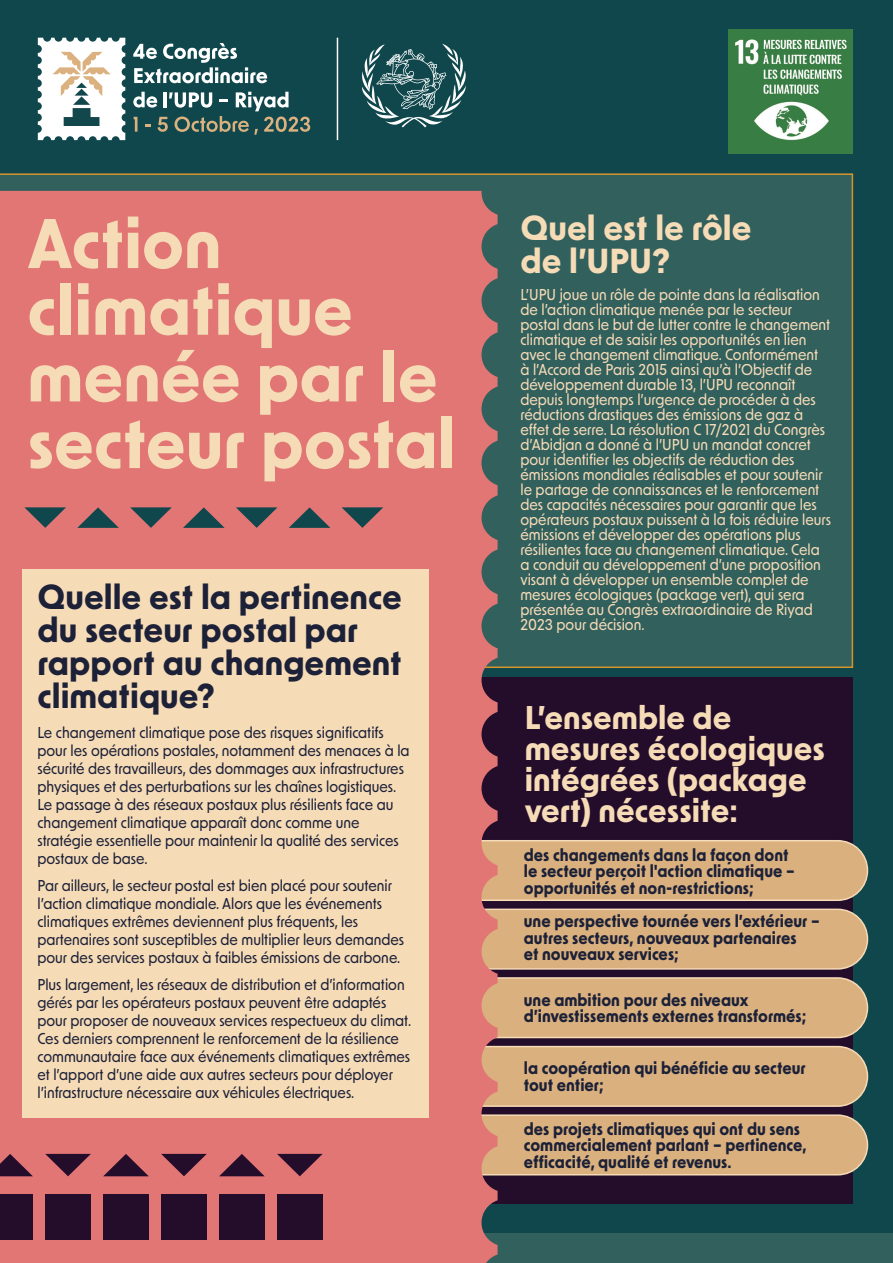
<style>
.page{position:relative;width:893px;height:1263px;background:#0f474c}
.page>*{position:absolute;margin:0;border:0;box-sizing:border-box;transform-origin:0 0}
.t1{font:700 66.6px/66.6px "New Order";color:#f6dbb7}
.t2{font:700 33px/33px "New Order";color:#1c2138}
.t3{font:700 33px/33px "New Order";color:#f6dbb7}
.t4{font:700 31.2px/31.2px "New Order";color:#f6dbb7}
.t5{font:700 16.5px/16.5px "New Order";color:#1c2138;scale:.95 1}
.t6{font:500 15px/18px "New Order";color:#1c2138;scale:.95 1}
.t7{font:500 15px/15px "New Order";color:#f6dbb7;scale:.95 1}
</style>
<div class="page">
<div style="left:385px;top:677px;width:467px;height:527px;background:#240c2b"></div>
<div style="left:453px;top:841px;width:414px;height:59px;background:#dab07e;border-radius:30px"></div>
<div style="left:452px;top:840px;width:416px;height:61px;border:2px solid #f6dbb7;border-radius:30px"></div>
<div style="left:453px;top:909px;width:414px;height:60px;background:#dab07e;border-radius:30px"></div>
<div style="left:452px;top:908px;width:416px;height:62px;border:2px solid #f6dbb7;border-radius:30px"></div>
<div style="left:453px;top:978px;width:414px;height:59px;background:#dab07e;border-radius:30px"></div>
<div style="left:452px;top:977px;width:416px;height:61px;border:2px solid #f6dbb7;border-radius:30px"></div>
<div style="left:453px;top:1046px;width:414px;height:60px;background:#dab07e;border-radius:30px"></div>
<div style="left:452px;top:1046px;width:416px;height:61px;border:2px solid #f6dbb7;border-radius:30px"></div>
<div style="left:453px;top:1115px;width:414px;height:60px;background:#dab07e;border-radius:30px"></div>
<div style="left:452px;top:1114px;width:416px;height:61px;border:2px solid #f6dbb7;border-radius:30px"></div>
<div style="left:0;top:173px;width:853px;height:495px;background:#32605d"></div>
<div style="left:0;top:1233px;width:893px;height:30px;background:#32605d"></div>
<img style="left:729px;top:29px;width:123px;height:124px">
<div style="left:0;top:191px;width:498px;height:1072px;background:#e27675"></div>
<div style="left:23px;top:569px;width:406px;height:548px;background:#f6dbb7"></div>
<div style="left:277px;top:1194px;width:46px;height:46px;background:#240c2b"></div>
<svg style="left:277px;top:1154px;width:46px;height:22px"></svg>
<div style="left:219px;top:1194px;width:46px;height:46px;background:#240c2b"></div>
<svg style="left:219px;top:1154px;width:46px;height:22px"></svg>
<div style="left:161px;top:1194px;width:46px;height:46px;background:#240c2b"></div>
<svg style="left:161px;top:1154px;width:46px;height:22px"></svg>
<div style="left:103px;top:1194px;width:46px;height:46px;background:#240c2b"></div>
<svg style="left:103px;top:1154px;width:46px;height:22px"></svg>
<div style="left:45px;top:1194px;width:46px;height:46px;background:#240c2b"></div>
<svg style="left:45px;top:1154px;width:46px;height:22px"></svg>
<div style="left:0;top:1194px;width:33px;height:46px;background:#240c2b"></div>
<svg style="left:0;top:1154px;width:33px;height:22px"></svg>
<svg style="left:24px;top:507px;width:42px;height:21px"></svg>
<svg style="left:77px;top:507px;width:42px;height:21px"></svg>
<svg style="left:130px;top:507px;width:42px;height:21px"></svg>
<svg style="left:183px;top:507px;width:42px;height:21px"></svg>
<svg style="left:236px;top:507px;width:41px;height:21px"></svg>
<svg style="left:289px;top:507px;width:41px;height:21px"></svg>
<svg style="left:342px;top:507px;width:41px;height:21px"></svg>
<svg style="left:38px;top:38px;width:87px;height:102px;background:#d8ddd9"></svg>
<svg style="left:133px;top:43px;width:135px;height:40px"></svg>
<svg style="left:133px;top:92px;width:177px;height:43px"></svg>
<hr style="left:337px;top:38px;width:1px;height:102px;background:#fff">
<svg style="left:362px;top:44px;width:104px;height:83px"></svg>
<h1 class="t1" style="left:27px;top:208px;width:430px">Action climatique menée par le secteur postal</h1>
<h2 class="t2" style="left:38px;top:579px;width:366px">Quelle est la pertinence du secteur postal par rapport au changement climatique?</h2>
<p class="t6" style="left:38px;top:723px;width:393px">Le changement climatique pose des risques significatifs pour les opérations postales, notamment des menaces à la sécurité des travailleurs, des dommages aux infrastructures physiques et des perturbations sur les chaînes logistiques.<br>Le passage à des réseaux postaux plus résilients face au changement climatique apparaît donc comme une stratégie essentielle pour maintenir la qualité des services postaux de base.</p>
<p class="t6" style="left:38px;top:876px;width:387px">Par ailleurs, le secteur postal est bien placé pour soutenir l’action climatique mondiale. Alors que les événements climatiques extrêmes deviennent plus fréquents, les partenaires sont susceptibles de multiplier leurs demandes pour des services postaux à faibles émissions de carbone.</p>
<p class="t6" style="left:38px;top:975px;width:395px">Plus largement, les réseaux de distribution et d’information gérés par les opérateurs postaux peuvent être adaptés pour proposer de nouveaux services respectueux du climat.<br>Ces derniers comprennent le renforcement de la résilience communautaire face aux événements climatiques extrêmes et l’apport d’une aide aux autres secteurs pour déployer l’infrastructure nécessaire aux véhicules électriques.</p>
<h2 class="t3" style="left:520px;top:210px;width:233px">Quel est le rôle de l’UPU?</h2>
<p class="t7" style="left:520px;top:287px;width:328px">L’UPU joue un rôle de pointe dans la réalisation de l’action climatique menée par le secteur postal dans le but de lutter contre le changement climatique et de saisir les opportunités en lien avec le changement climatique. Conformément<br>à l’Accord de Paris 2015 ainsi qu’à l’Objectif de développement durable 13, l’UPU reconnaît depuis longtemps l’urgence de procéder à des réductions drastiques des émissions de gaz à effet de serre. La résolution C 17/2021 du Congrès d’Abidjan a donné à l’UPU un mandat concret pour identifier les objectifs de réduction des émissions mondiales réalisables et pour soutenir le partage de connaissances et le renforcement des capacités nécessaires pour garantir que les opérateurs postaux puissent à la fois réduire leurs émissions et développer des opérations plus résilientes face au changement climatique. Cela a conduit au développement d’une proposition visant à développer un ensemble complet de mesures écologiques (package vert), qui sera présentée au Congrès extraordinaire de Riyad 2023 pour décision.</p>
<h3 class="t4" style="left:525px;top:700px;width:302px">L’ensemble de mesures écologiques intégrées (package vert) nécessite:</h3>
<p class="t5" style="left:524px;top:846px;width:287px">des changements dans la façon dont le secteur perçoit l'action climatique – opportunités et non-restrictions;</p>
<p class="t5" style="left:524px;top:912px;width:313px">une perspective tournée vers l’extérieur – autres secteurs, nouveaux partenaires<br>et nouveaux services;</p>
<p class="t5" style="left:524px;top:991px;width:299px">une ambition pour des niveaux d’investissements externes transformés;</p>
<p class="t5" style="left:524px;top:1059px;width:298px">la coopération qui bénéficie au secteur tout entier;</p>
<p class="t5" style="left:524px;top:1120px;width:299px">des projets climatiques qui ont du sens commercialement parlant – pertinence, efficacité, qualité et revenus.</p>
</div>
